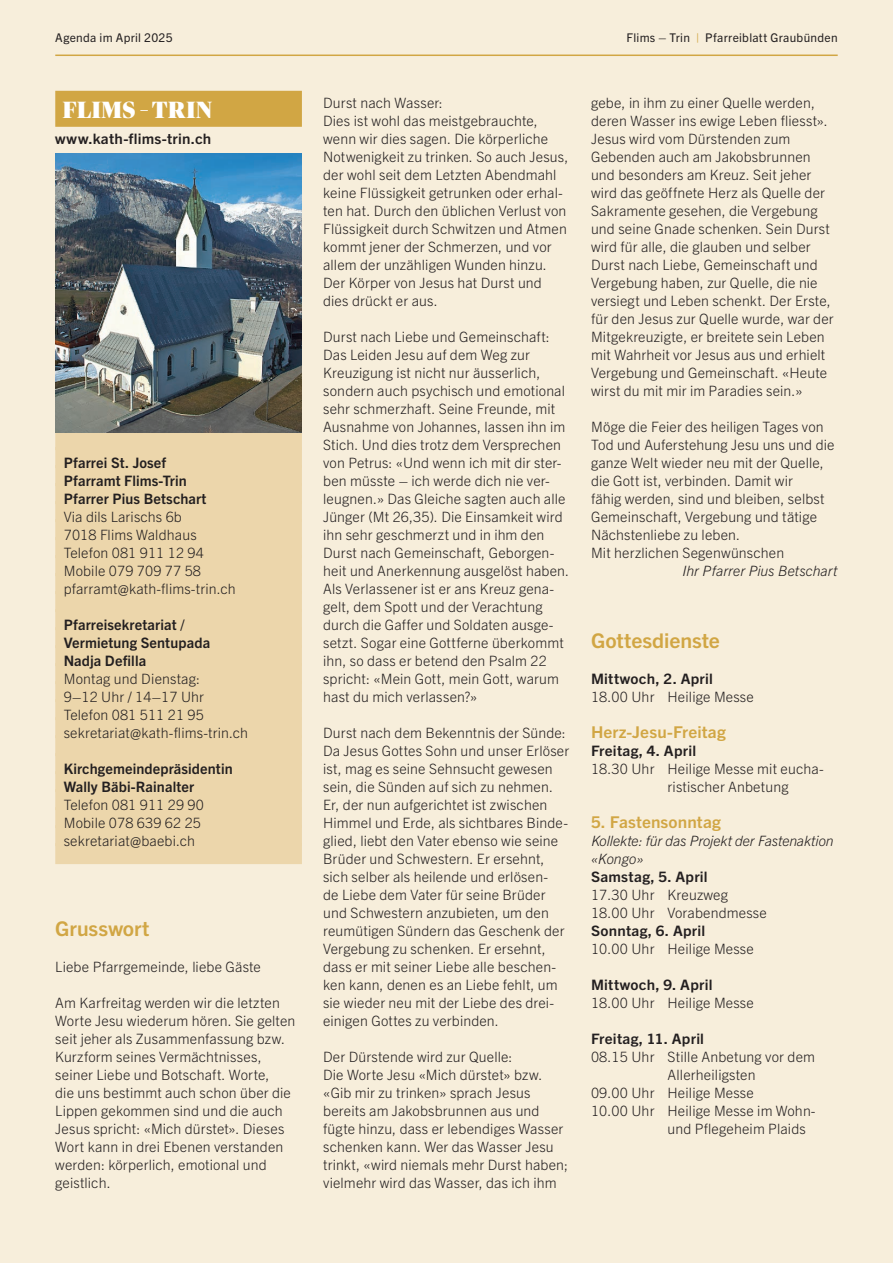
<style>
.page{position:relative;width:893px;height:1263px;background:#f7eedb}
.page>*{position:absolute;margin:0;border:0;box-sizing:border-box;transform-origin:0 0}
.t1{font:900 23.4px "Publico Banner";letter-spacing:.025em;color:#fff}
.t2{font:700 20.25px "Trade Gothic Next LT Pro";color:#d1a644;scale:1.05 1}
.t3{font:700 16.35px "Trade Gothic Next LT Pro";letter-spacing:.005em;color:#d1a644;scale:1.05 1}
.t4{font:700 14.4px/18px "Trade Gothic Next LT Pro";letter-spacing:.01em;color:#231f20}
.t5{font:700 14.4px "Trade Gothic Next LT Pro";letter-spacing:.01em;color:#231f20;scale:1.05 1}
.t6{font:300 14.25px/18px "Trade Gothic Next LT Pro";letter-spacing:.01em;color:#231f20}
.t7{font:italic 300 14.25px/18px "Trade Gothic Next LT Pro";letter-spacing:-.005em;color:#231f20}
.t8{font:12px "Trade Gothic Next LT Pro";letter-spacing:.025em;color:#231f20}
.s1{color:#d1a644}
</style>
<div class="page">
<div style="left:55px;top:91px;width:247px;height:36px;background:#d1a644"></div>
<div style="left:55px;top:429px;width:247px;height:21px;background:#ecd6ab"></div>
<div style="left:55px;top:447px;width:247px;height:21px;background:#ecd6ab"></div>
<div style="left:55px;top:465px;width:247px;height:21px;background:#ecd6ab"></div>
<div style="left:55px;top:483px;width:247px;height:21px;background:#ecd6ab"></div>
<div style="left:55px;top:501px;width:247px;height:21px;background:#ecd6ab"></div>
<div style="left:55px;top:519px;width:247px;height:21px;background:#ecd6ab"></div>
<div style="left:55px;top:537px;width:247px;height:21px;background:#ecd6ab"></div>
<div style="left:55px;top:555px;width:247px;height:21px;background:#ecd6ab"></div>
<div style="left:55px;top:573px;width:247px;height:21px;background:#ecd6ab"></div>
<div style="left:55px;top:591px;width:247px;height:21px;background:#ecd6ab"></div>
<div style="left:55px;top:609px;width:247px;height:21px;background:#ecd6ab"></div>
<div style="left:55px;top:627px;width:247px;height:21px;background:#ecd6ab"></div>
<div style="left:55px;top:645px;width:247px;height:21px;background:#ecd6ab"></div>
<div style="left:55px;top:663px;width:247px;height:21px;background:#ecd6ab"></div>
<div style="left:55px;top:681px;width:247px;height:21px;background:#ecd6ab"></div>
<div style="left:55px;top:699px;width:247px;height:21px;background:#ecd6ab"></div>
<div style="left:55px;top:717px;width:247px;height:21px;background:#ecd6ab"></div>
<div style="left:55px;top:735px;width:247px;height:21px;background:#ecd6ab"></div>
<div style="left:55px;top:753px;width:247px;height:21px;background:#ecd6ab"></div>
<div style="left:55px;top:771px;width:247px;height:21px;background:#ecd6ab"></div>
<div style="left:55px;top:789px;width:247px;height:21px;background:#ecd6ab"></div>
<div style="left:55px;top:807px;width:247px;height:21px;background:#ecd6ab"></div>
<div style="left:55px;top:825px;width:247px;height:21px;background:#ecd6ab"></div>
<div style="left:55px;top:843px;width:247px;height:21px;background:#ecd6ab"></div>
<img style="left:55px;top:153px;width:247px;height:279px">
<hr style="left:55px;top:55px;width:783px;height:1px;background:#d1a644">
<p class="t8" style="left:55px;top:30px;width:119px">Agenda im April 2025</p>
<p class="t8" style="left:626px;top:30px;width:213px">Flims – Trin <span class="s1">|</span> Pfarreiblatt Graubünden</p>
<h1 class="t1" style="left:63px;top:97px;width:151px">FLIMS – TRIN</h1>
<p class="t5" style="left:55px;top:129px;width:150px">www.kath-flims-trin.ch</p>
<p class="t4" style="left:64px;top:453px;width:144px">Pfarrei St. Josef<br>Pfarramt Flims-Trin<br>Pfarrer Pius Betschart</p>
<p class="t6" style="left:64px;top:507px;width:173px">Via dils Larischs 6b<br>7018 Flims Waldhaus<br>Telefon 081 911 12 94<br>Mobile 079 709 77 58 pfarramt@kath-flims-trin.ch</p>
<p class="t4" style="left:64px;top:615px;width:148px">Pfarreisekretariat /<br>Vermietung Sentupada<br>Nadja Defilla</p>
<p class="t6" style="left:64px;top:669px;width:186px">Montag und Dienstag:<br>9–12 Uhr / 14–17 Uhr<br>Telefon 081 511 21 95 sekretariat@kath-flims-trin.ch</p>
<p class="t4" style="left:64px;top:759px;width:170px">Kirchgemeindepräsidentin<br>Wally Bäbi-Rainalter</p>
<p class="t6" style="left:64px;top:795px;width:142px">Telefon 081 911 29 90<br>Mobile 078 639 62 25 sekretariat@baebi.ch</p>
<h2 class="t2" style="left:55px;top:915px;width:91px">Grusswort</h2>
<p class="t6" style="left:55px;top:957px;width:207px">Liebe Pfarrgemeinde, liebe Gäste</p>
<p class="t6" style="left:55px;top:993px;width:242px">Am Karfreitag werden wir die letzten Worte Jesu wiederum hören. Sie gelten seit jeher als Zusammenfassung bzw.<br>Kurzform seines Vermächtnisses, seiner Liebe und Botschaft. Worte,<br>die uns bestimmt auch schon über die Lippen gekommen sind und die auch Jesus spricht: «Mich dürstet». Dieses Wort kann in drei Ebenen verstanden werden: körperlich, emotional und geistlich.</p>
<p class="t6" style="left:323px;top:93px;width:247px">Durst nach Wasser:<br>Dies ist wohl das meistgebrauchte, wenn wir dies sagen. Die körperliche Notwenigkeit zu trinken. So auch Jesus, der wohl seit dem Letzten Abendmahl keine Flüssigkeit getrunken oder erhal&shy;ten hat. Durch den üblichen Verlust von Flüssigkeit durch Schwitzen und Atmen kommt jener der Schmerzen, und vor allem der unzähligen Wunden hinzu.<br>Der Körper von Jesus hat Durst und dies drückt er aus.</p>
<p class="t6" style="left:323px;top:327px;width:248px">Durst nach Liebe und Gemeinschaft:<br>Das Leiden Jesu auf dem Weg zur Kreuzigung ist nicht nur äusserlich, sondern auch psychisch und emotional sehr schmerzhaft. Seine Freunde, mit Ausnahme von Johannes, lassen ihn im Stich. Und dies trotz dem Versprechen von Petrus: «Und wenn ich mit dir ster&shy;ben müsste – ich werde dich nie ver&shy;leugnen.» Das Gleiche sagten auch alle Jünger (Mt 26,35). Die Einsamkeit wird ihn sehr geschmerzt und in ihm den Durst nach Gemeinschaft, Geborgen&shy;heit und Anerkennung ausgelöst haben.<br>Als Verlassener ist er ans Kreuz gena&shy;gelt, dem Spott und der Verachtung durch die Gaffer und Soldaten ausge&shy;setzt. Sogar eine Gottferne überkommt ihn, so dass er betend den Psalm 22 spricht: «Mein Gott, mein Gott, warum hast du mich verlassen?»</p>
<p class="t6" style="left:323px;top:723px;width:248px">Durst nach dem Bekenntnis der Sünde:<br>Da Jesus Gottes Sohn und unser Erlöser ist, mag es seine Sehnsucht gewesen sein, die Sünden auf sich zu nehmen.<br>Er, der nun aufgerichtet ist zwischen Himmel und Erde, als sichtbares Binde&shy;glied, liebt den Vater ebenso wie seine Brüder und Schwestern. Er ersehnt, sich selber als heilende und erlösen-<br>de Liebe dem Vater für seine Brüder und Schwestern anzubieten, um den reumütigen Sündern das Geschenk der Vergebung zu schenken. Er ersehnt, dass er mit seiner Liebe alle beschen&shy;ken kann, denen es an Liebe fehlt, um sie wieder neu mit der Liebe des drei&shy;einigen Gottes zu verbinden.</p>
<p class="t6" style="left:323px;top:1047px;width:246px">Der Dürstende wird zur Quelle:<br>Die Worte Jesu «Mich dürstet» bzw. «Gib mir zu trinken» sprach Jesus bereits am Jakobsbrunnen aus und fügte hinzu, dass er lebendiges Wasser schenken kann. Wer das Wasser Jesu trinkt, «wird niemals mehr Durst haben; vielmehr wird das Wasser, das ich ihm</p>
<p class="t6" style="left:591px;top:93px;width:244px">gebe, in ihm zu einer Quelle werden, deren Wasser ins ewige Leben fliesst».<br>Jesus wird vom Dürstenden zum Gebenden auch am Jakobsbrunnen und besonders am Kreuz. Seit jeher wird das geöffnete Herz als Quelle der Sakramente gesehen, die Vergebung und seine Gnade schenken. Sein Durst wird für alle, die glauben und selber Durst nach Liebe, Gemeinschaft und Vergebung haben, zur Quelle, die nie versiegt und Leben schenkt. Der Erste, für den Jesus zur Quelle wurde, war der Mitgekreuzigte, er breitete sein Leben mit Wahrheit vor Jesus aus und erhielt Vergebung und Gemeinschaft. «Heute wirst du mit mir im Paradies sein.»</p>
<p class="t6" style="left:591px;top:417px;width:245px">Möge die Feier des heiligen Tages von Tod und Auferstehung Jesu uns und die ganze Welt wieder neu mit der Quelle, die Gott ist, verbinden. Damit wir<br>fähig werden, sind und bleiben, selbst Gemeinschaft, Vergebung und tätige Nächstenliebe zu leben.<br>Mit herzlichen Segenwünschen</p>
<p class="t7" style="left:682px;top:561px;width:157px">Ihr Pfarrer Pius Betschart</p>
<h2 class="t2" style="left:591px;top:627px;width:124px">Gottesdienste</h2>
<p class="t5" style="left:591px;top:669px;width:118px">Mittwoch, 2. April</p>
<p class="t6" style="left:591px;top:687px;width:164px">18.00 Uhr Heilige Messe</p>
<p class="t3" style="left:591px;top:721px;width:130px">Herz-Jesu-Freitag</p>
<p class="t5" style="left:591px;top:741px;width:102px">Freitag, 4. April</p>
<p class="t6" style="left:668px;top:759px;width:158px;text-indent:-77px">18.30 Uhr Heilige Messe mit eucha&shy;ristischer Anbetung</p>
<p class="t3" style="left:591px;top:811px;width:125px">5. Fastensonntag</p>
<p class="t7" style="left:591px;top:831px;width:244px">Kollekte: für das Projekt der Fastenaktion «Kongo»</p>
<p class="t5" style="left:591px;top:867px;width:113px">Samstag, 5. April</p>
<p class="t6" style="left:591px;top:885px;width:177px">17.30 Uhr Kreuzweg<br>18.00 Uhr Vorabendmesse</p>
<p class="t5" style="left:591px;top:921px;width:110px">Sonntag, 6. April</p>
<p class="t6" style="left:591px;top:939px;width:164px">10.00 Uhr Heilige Messe</p>
<p class="t5" style="left:591px;top:975px;width:117px">Mittwoch, 9. April</p>
<p class="t6" style="left:591px;top:993px;width:164px">18.00 Uhr Heilige Messe</p>
<p class="t5" style="left:591px;top:1029px;width:109px">Freitag, 11. April</p>
<p class="t6" style="left:591px;top:1047px;width:225px">08.15 Uhr Stille Anbetung vor dem</p>
<p class="t6" style="left:668px;top:1065px;width:90px">Allerheiligsten</p>
<p class="t6" style="left:591px;top:1083px;width:164px">09.00 Uhr Heilige Messe</p>
<p class="t6" style="left:591px;top:1101px;width:226px">10.00 Uhr Heilige Messe im Wohn-</p>
<p class="t6" style="left:668px;top:1119px;width:140px">und Pflegeheim Plaids</p>
</div>
